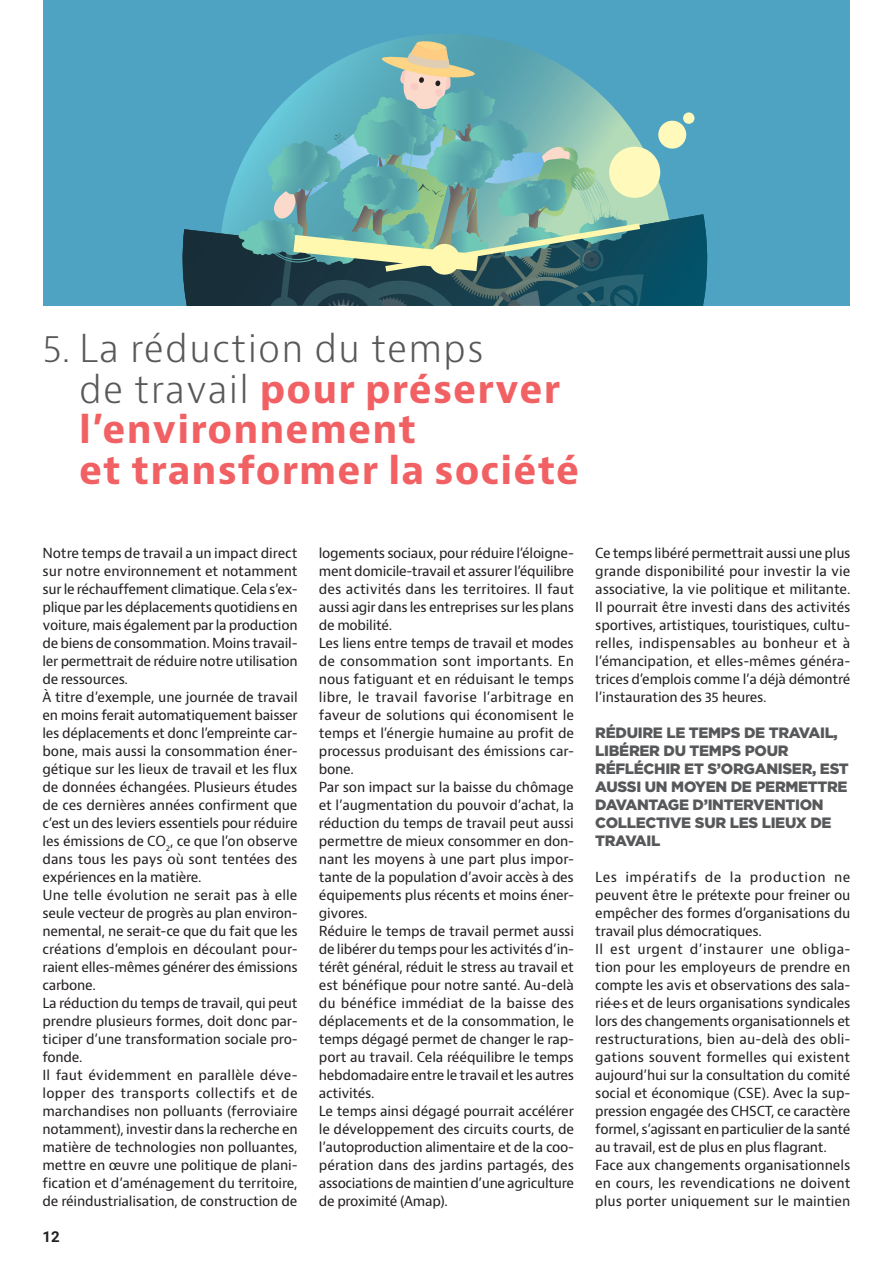
<style>
.page{position:relative;width:893px;height:1263px;background:#fff}
.page>*{position:absolute;margin:0;border:0;box-sizing:border-box;transform-origin:0 0}
.t1{font:700 37.5px/40.5px "Bernino Sans";letter-spacing:.03em;color:#f16164}
.Texte_courant_Inter{font:900 15px/18px "Gotham";letter-spacing:-.02em;color:#57585a}
.t2{font:700 15px "Roboto";color:#231f20}
.Article_Texte_couran{font:13.5px/18px "Bernino Sans";letter-spacing:-.02em;color:#231f20;text-align:justify}
.s1{font-weight:300;color:#57585a}
</style>
<div class="page">
<div style="left:43px;top:0;width:807px;height:306px;background:#4ea3c3"></div>
<svg style="left:224px;top:34px;width:462px;height:179px"></svg>
<svg style="left:183px;top:213px;width:524px;height:93px;background:#195062"></svg>
<svg style="left:238px;top:41px;width:408px;height:265px"></svg>
<div style="left:609px;top:147px;width:51px;height:51px;background:#fff9bc;border-radius:50%"></div>
<div style="left:658px;top:121px;width:28px;height:28px;background:#fff9bc;border-radius:50%"></div>
<div style="left:683px;top:112px;width:11px;height:12px;background:#fff9bc;border-radius:50%"></div>
<p class="t1" style="left:79px;top:329px;width:502px;text-indent:-37px"><span class="s1">5. La réduction du temps<br>de travail</span> pour préserver l’environnement<br>et transformer la société</p>
<p class="Article_Texte_couran" style="left:43px;top:544px;width:257px">Notre temps de travail a un impact direct sur notre environnement et notamment sur le réchauffement climatique. Cela s’ex&shy;plique par les déplacements quotidiens en voiture, mais également par la production de biens de consommation. Moins travail&shy;ler permettrait de réduire notre utilisation de ressources.</p>
<p class="Article_Texte_couran" style="left:43px;top:688px;width:257px">À titre d’exemple, une journée de travail en moins ferait automatiquement baisser les déplacements et donc l’empreinte car&shy;bone, mais aussi la consommation éner&shy;gétique sur les lieux de travail et les flux de données échangées. Plusieurs études de ces dernières années confirment que c’est un des leviers essentiels pour réduire les émissions de CO<sub>2</sub>, ce que l’on observe dans tous les pays où sont tentées des expériences en la matière.</p>
<p class="Article_Texte_couran" style="left:43px;top:886px;width:257px">Une telle évolution ne serait pas à elle seule vecteur de progrès au plan environ&shy;nemental, ne serait-ce que du fait que les créations d’emplois en découlant pour&shy;raient elles-mêmes générer des émissions carbone.</p>
<p class="Article_Texte_couran" style="left:43px;top:994px;width:257px">La réduction du temps de travail, qui peut prendre plusieurs formes, doit donc par&shy;ticiper d’une transformation sociale pro&shy;fonde.</p>
<p class="Article_Texte_couran" style="left:43px;top:1066px;width:257px">Il faut évidemment en parallèle déve&shy;lopper des transports collectifs et de marchandises non polluants (ferroviaire notamment), investir dans la recherche en matière de technologies non polluantes, mettre en œuvre une politique de plani&shy;fication et d’aménagement du territoire, de réindustrialisation, de construction de</p>
<p class="t2" style="left:43px;top:1226px;width:19px">12</p>
<p class="Article_Texte_couran" style="left:319px;top:544px;width:257px">logements sociaux, pour réduire l’éloigne&shy;ment domicile-travail et assurer l’équilibre des activités dans les territoires. Il faut aussi agir dans les entreprises sur les plans de mobilité.</p>
<p class="Article_Texte_couran" style="left:319px;top:634px;width:257px">Les liens entre temps de travail et modes de consommation sont importants. En nous fatiguant et en réduisant le temps libre, le travail favorise l’arbitrage en faveur de solutions qui économisent le temps et l’énergie humaine au profit de processus produisant des émissions car&shy;bone.</p>
<p class="Article_Texte_couran" style="left:319px;top:778px;width:257px">Par son impact sur la baisse du chômage et l’augmentation du pouvoir d’achat, la réduction du temps de travail peut aussi permettre de mieux consommer en don&shy;nant les moyens à une part plus impor&shy;tante de la population d’avoir accès à des équipements plus récents et moins éner&shy;givores.</p>
<p class="Article_Texte_couran" style="left:319px;top:922px;width:257px">Réduire le temps de travail permet aussi de libérer du temps pour les activités d’in&shy;térêt général, réduit le stress au travail et est bénéfique pour notre santé. Au-delà du bénéfice immédiat de la baisse des déplacements et de la consommation, le temps dégagé permet de changer le rap&shy;port au travail. Cela rééquilibre le temps hebdomadaire entre le travail et les autres activités.</p>
<p class="Article_Texte_couran" style="left:319px;top:1102px;width:257px">Le temps ainsi dégagé pourrait accélérer le développement des circuits courts, de l’autoproduction alimentaire et de la coo&shy;pération dans des jardins partagés, des associations de maintien d’une agriculture de proximité (Amap).</p>
<p class="Article_Texte_couran" style="left:595px;top:544px;width:257px">Ce temps libéré permettrait aussi une plus grande disponibilité pour investir la vie associative, la vie politique et militante.<br>Il pourrait être investi dans des activités sportives, artistiques, touristiques, cultu&shy;relles, indispensables au bonheur et à l’émancipation, et elles-mêmes généra&shy;trices d’emplois comme l’a déjà démontré l’instauration des 35 heures.</p>
<p class="Texte_courant_Inter" style="left:595px;top:723px;width:255px">RÉDUIRE LE TEMPS DE TRAVAIL,<br>LIBÉRER DU TEMPS POUR<br>RÉFLÉCHIR ET S’ORGANISER, EST<br>AUSSI UN MOYEN DE PERMETTRE<br>DAVANTAGE D’INTERVENTION<br>COLLECTIVE SUR LES LIEUX DE<br>TRAVAIL</p>
<p class="Article_Texte_couran" style="left:595px;top:868px;width:257px">Les impératifs de la production ne peuvent être le prétexte pour freiner ou empêcher des formes d’organisations du travail plus démocratiques.</p>
<p class="Article_Texte_couran" style="left:595px;top:940px;width:257px">Il est urgent d’instaurer une obliga&shy;tion pour les employeurs de prendre en compte les avis et observations des sala&shy;rié·e·s et de leurs organisations syndicales lors des changements organisationnels et restructurations, bien au-delà des obli&shy;gations souvent formelles qui existent aujourd’hui sur la consultation du comité social et économique (CSE). Avec la sup&shy;pression engagée des CHSCT, ce caractère formel, s’agissant en particulier de la santé au travail, est de plus en plus flagrant.</p>
<p class="Article_Texte_couran" style="left:595px;top:1156px;width:257px">Face aux changements organisationnels en cours, les revendications ne doivent plus porter uniquement sur le maintien</p>
</div>
